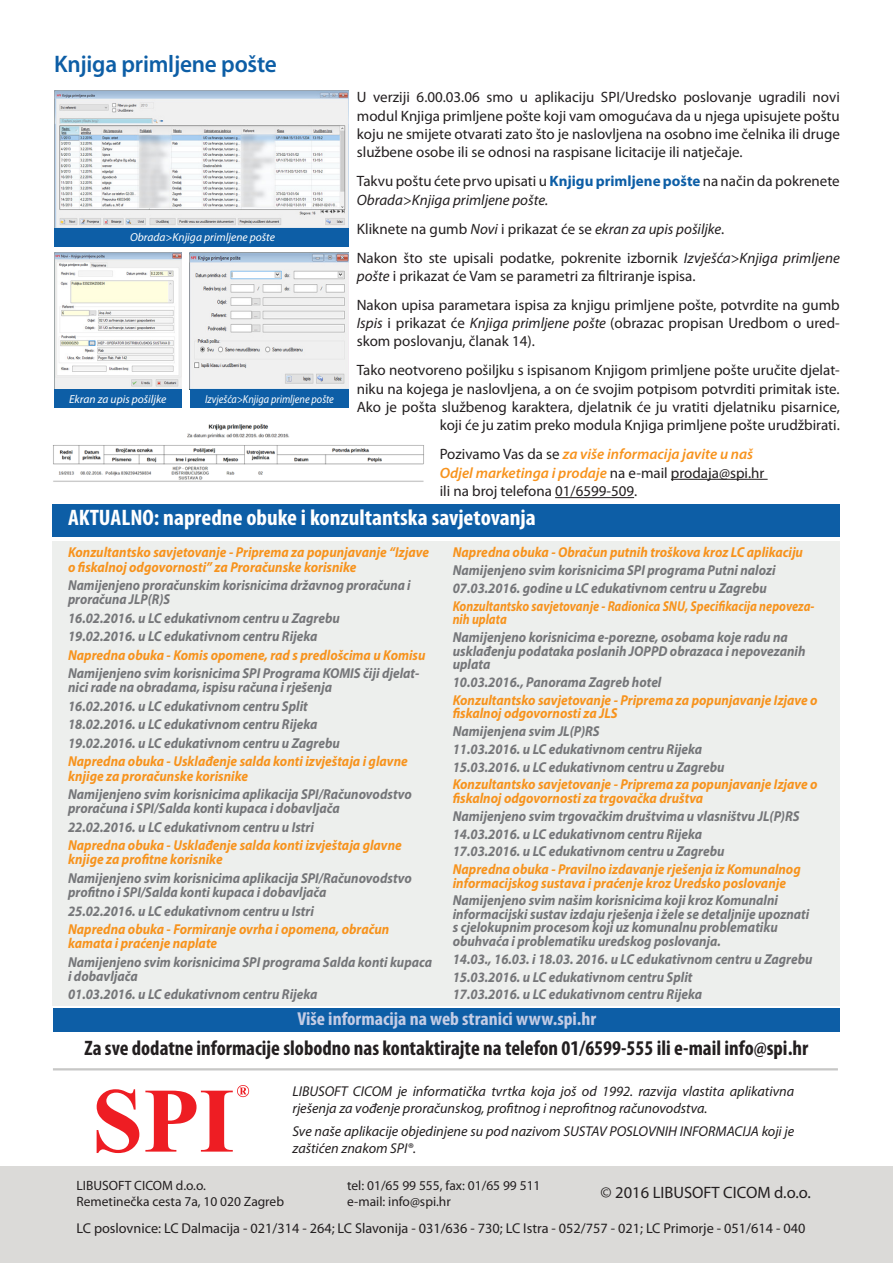
<style>
.page{position:relative;width:893px;height:1263px;background:#fff}
.page>*{position:absolute;margin:0;border:0;box-sizing:border-box;transform-origin:0 0}
.podnaslov{font:600 24px "Myriad Pro";letter-spacing:-.01em;color:#0d5ea6}
.t1{font:700 condensed 22.5px "Myriad Pro";color:#fff;scale:1.05 1}
.t2{font:700 condensed 21px "Myriad Pro";color:#231f20}
.t3{font:700 condensed 18.75px "Myriad Pro";color:#c4cce5;scale:1.05 1}
.t4{font:16.5px "Myriad Pro";color:#231f20}
.t5{font:15px/18.3px "Myriad Pro";color:#231f20}
.Stil_teksta{font:italic 700 14.4px/13.5px "Myriad Pro";color:#757679;scale:.92 1}
.Stil_teksta-2{font:italic 700 14.4px/14.2px "Myriad Pro";color:#f7931d;scale:.92 1}
.Stil_teksta-3{font:italic 700 14.4px/13.5px "Myriad Pro";color:#f7931d;scale:.85 1}
.Stil_teksta-4{font:italic 700 14.4px/14.2px "Myriad Pro";color:#757679;scale:.9 1}
.t6{font:italic 14.25px/17.1px "Myriad Pro";color:#231f20}
.t7{font:14.25px "Myriad Pro";color:#231f20}
.t8{font:13.5px "Myriad Pro";color:#231f20}
.t9{font:italic 11.55px "Myriad Pro";color:#fff}
.t10{font:italic 11.55px "Myriad Pro";color:#fff;scale:.89 1}
.s1{font-weight:700;color:#0d5ea6}
.s2{font-style:italic}
.s3{font-weight:600;font-style:italic;color:#f7931d}
</style>
<div class="page">
<div style="left:0;top:1166px;width:893px;height:97px;background:#dbdad8"></div>
<hr style="left:53px;top:1068px;width:785px;height:2px;background:#c7c7c6">
<svg style="left:97px;top:1089px;width:42px;height:64px"></svg>
<svg style="left:145px;top:1085px;width:104px;height:66px"></svg>
<hr style="left:671px;top:479px;width:97px;height:1px;background:#231f20">
<hr style="left:555px;top:497px;width:79px;height:1px;background:#231f20">
<div style="left:52px;top:541px;width:788px;height:465px;background:#edefed"></div>
<div style="left:52px;top:504px;width:788px;height:33px;background:#0d5ea6"></div>
<div style="left:53px;top:1008px;width:787px;height:24px;background:#0d5ea6"></div>
<img style="left:53px;top:424px;width:371px;height:58px">
<img style="left:54px;top:91px;width:294px;height:137px">
<div style="left:54px;top:228px;width:294px;height:19px;background:#0d5ea6"></div>
<img style="left:54px;top:252px;width:128px;height:138px">
<div style="left:54px;top:390px;width:128px;height:18px;background:#0d5ea6"></div>
<img style="left:190px;top:252px;width:158px;height:138px">
<div style="left:190px;top:390px;width:158px;height:18px;background:#0d5ea6"></div>
<p class="podnaslov" style="left:54px;top:49px;width:224px">Knjiga primljene pošte</p>
<p class="t9" style="left:130px;top:230px;width:146px">Obrada&gt;Knjiga primljene pošte</p>
<p class="t9" style="left:69px;top:392px;width:99px">Ekran za upis pošiljke</p>
<p class="t10" style="left:205px;top:392px;width:146px">Izvješća&gt;Knjiga primljene pošte</p>
<p class="t5" style="left:357px;top:88px;width:484px;text-align:justify">U verziji 6.00.03.06 smo u aplikaciju SPI/Uredsko poslovanje ugradili novi modul Knjiga primljene pošte koji vam omogućava da u njega upisujete poštu koju ne smijete otvarati zato što je naslovljena na osobno ime čelnika ili druge službene osobe ili se odnosi na raspisane licitacije ili natječaje.</p>
<p class="t5" style="left:357px;top:172px;width:484px">Takvu poštu ćete prvo upisati u <span class="s1">Knjigu primljene pošte</span> na način da pokrenete<br><span class="s2">Obrada&gt;Knjiga primljene pošte.</span></p>
<p class="t5" style="left:357px;top:219px;width:369px">Kliknete na gumb <span class="s2">Novi</span> i prikazat će se <span class="s2">ekran za upis pošiljke</span>.</p>
<p class="t5" style="left:357px;top:248px;width:485px">Nakon što ste upisali podatke, pokrenite izbornik <span class="s2">Izvješća&gt;Knjiga primljene pošte</span> i prikazat će Vam se parametri za filtriranje ispisa.</p>
<p class="t5" style="left:357px;top:295px;width:485px;text-align:justify">Nakon upisa parametara ispisa za knjigu primljene pošte, potvrdite na gumb <span class="s2">Ispis</span> i prikazat će <span class="s2">Knjiga primljene pošte</span> (obrazac propisan Uredbom o ured&shy;skom poslovanju, članak 14).</p>
<p class="t5" style="left:357px;top:361px;width:485px;text-align:right">Tako neotvoreno pošiljku s ispisanom Knjigom primljene pošte uručite djelat&shy;niku na kojega je naslovljena, a on će svojim potpisom potvrditi primitak iste.<br>Ako je pošta službenog karaktera, djelatnik će ju vratiti djelatniku pisarnice, koji će ju zatim preko modula Knjiga primljene pošte urudžbirati.</p>
<p class="t5" style="left:440px;top:445px;width:326px">Pozivamo Vas da se <span class="s3">za više informacija javite u naš<br>Odjel marketinga i prodaje</span> na e-mail prodaja@spi.hr ili na broj telefona 01/6599-509.</p>
<p class="t1" style="left:68px;top:504px;width:447px">AKTUALNO: napredne obuke i konzultantska savjetovanja</p>
<p class="Stil_teksta-2" style="left:68px;top:545px;width:394px">Konzultantsko savjetovanje - Priprema za popunjavanje “Izjave o fiskalnoj odgovornosti” za Proračunske korisnike</p>
<p class="Stil_teksta-4" style="left:68px;top:578px;width:382px">Namijenjeno proračunskim korisnicima državnog proračuna i proračuna JLP(R)S</p>
<p class="Stil_teksta" style="left:68px;top:611px;width:297px">16.02.2016. u LC edukativnom centru u Zagrebu</p>
<p class="Stil_teksta" style="left:68px;top:629px;width:273px">19.02.2016. u LC edukativnom centru Rijeka</p>
<p class="Stil_teksta-2" style="left:68px;top:647px;width:390px">Napredna obuka - Komis opomene, rad s predlošcima u Komisu</p>
<p class="Stil_teksta" style="left:68px;top:666px;width:384px;line-height:14.2px">Namijenjeno svim korisnicima SPI Programa KOMIS čiji djelat&shy;nici rade na obradama, ispisu računa i rješenja</p>
<p class="Stil_teksta" style="left:68px;top:699px;width:262px">16.02.2016. u LC edukativnom centru Split</p>
<p class="Stil_teksta" style="left:68px;top:717px;width:273px">18.02.2016. u LC edukativnom centru Rijeka</p>
<p class="Stil_teksta" style="left:68px;top:736px;width:297px">19.02.2016. u LC edukativnom centru u Zagrebu</p>
<p class="Stil_teksta-2" style="left:68px;top:754px;width:371px">Napredna obuka - Usklađenje salda konti izvještaja i glavne knjige za proračunske korisnike</p>
<p class="Stil_teksta" style="left:68px;top:786px;width:375px;line-height:14.2px">Namijenjeno svim korisnicima aplikacija SPI/Računovodstvo proračuna i SPI/Salda konti kupaca i dobavljača</p>
<p class="Stil_teksta" style="left:68px;top:820px;width:269px">22.02.2016. u LC edukativnom centru u Istri</p>
<p class="Stil_teksta-2" style="left:68px;top:838px;width:364px">Napredna obuka - Usklađenje salda konti izvještaja glavne knjige za profitne korisnike</p>
<p class="Stil_teksta" style="left:68px;top:870px;width:375px;line-height:14.2px">Namijenjeno svim korisnicima aplikacija SPI/Računovodstvo profitno i SPI/Salda konti kupaca i dobavljača</p>
<p class="Stil_teksta" style="left:68px;top:903px;width:269px">25.02.2016. u LC edukativnom centru u Istri</p>
<p class="Stil_teksta-2" style="left:68px;top:921px;width:351px">Napredna obuka - Formiranje ovrha i opomena, obračun kamata i praćenje naplate</p>
<p class="Stil_teksta" style="left:68px;top:954px;width:397px;line-height:14.2px">Namijenjeno svim korisnicima SPI programa Salda konti kupaca i dobavljača</p>
<p class="Stil_teksta" style="left:68px;top:987px;width:273px">01.03.2016. u LC edukativnom centru Rijeka</p>
<p class="Stil_teksta-2" style="left:453px;top:545px;width:382px">Napredna obuka - Obračun putnih troškova kroz LC aplikaciju</p>
<p class="Stil_teksta" style="left:453px;top:563px;width:352px">Namijenjeno svim korisnicima SPI programa Putni nalozi</p>
<p class="Stil_teksta" style="left:453px;top:581px;width:343px">07.03.2016. godine u LC edukativnom centru u Zagrebu</p>
<p class="Stil_teksta-3" style="left:453px;top:599px;width:427px">Konzultantsko savjetovanje - Radionica SNU, Specifikacija nepoveza&shy;nih uplata</p>
<p class="Stil_teksta" style="left:453px;top:630px;width:385px">Namijenjeno korisnicima e-porezne, osobama koje radu na usklađenju podataka poslanih JOPPD obrazaca i nepovezanih uplata</p>
<p class="Stil_teksta" style="left:453px;top:675px;width:228px">10.03.2016., Panorama Zagreb hotel</p>
<p class="Stil_teksta-2" style="left:453px;top:693px;width:398px;line-height:13.5px">Konzultantsko savjetovanje - Priprema za popunjavanje Izjave o fiskalnoj odgovornosti za JLS</p>
<p class="Stil_teksta" style="left:453px;top:724px;width:161px">Namijenjena svim JL(P)RS</p>
<p class="Stil_teksta" style="left:453px;top:742px;width:273px">11.03.2016. u LC edukativnom centru Rijeka</p>
<p class="Stil_teksta" style="left:453px;top:759px;width:297px">15.03.2016. u LC edukativnom centru u Zagrebu</p>
<p class="Stil_teksta-2" style="left:453px;top:777px;width:398px;line-height:13.5px">Konzultantsko savjetovanje - Priprema za popunjavanje Izjave o fiskalnoj odgovornosti za trgovačka društva</p>
<p class="Stil_teksta" style="left:453px;top:809px;width:378px">Namijenjeno svim trgovačkim društvima u vlasništvu JL(P)RS</p>
<p class="Stil_teksta" style="left:453px;top:826px;width:273px">14.03.2016. u LC edukativnom centru Rijeka</p>
<p class="Stil_teksta" style="left:453px;top:844px;width:297px">17.03.2016. u LC edukativnom centru u Zagrebu</p>
<p class="Stil_teksta-2" style="left:453px;top:862px;width:380px;line-height:13.5px">Napredna obuka - Pravilno izdavanje rješenja iz Komunalnog informacijskog sustava i praćenje kroz Uredsko poslovanje</p>
<p class="Stil_teksta" style="left:453px;top:893px;width:389px">Namijenjeno svim našim korisnicima koji kroz Komunalni informacijski sustav izdaju rješenja i žele se detaljnije upoznati s cjelokupnim procesom koji uz komunalnu problematiku obuhvaća i problematiku uredskog poslovanja.</p>
<p class="Stil_teksta" style="left:453px;top:952px;width:393px">14.03., 16.03. i 18.03. 2016. u LC edukativnom centru u Zagrebu</p>
<p class="Stil_teksta" style="left:453px;top:969px;width:262px">15.03.2016. u LC edukativnom centru Split</p>
<p class="Stil_teksta" style="left:453px;top:987px;width:273px">17.03.2016. u LC edukativnom centru Rijeka</p>
<p class="t3" style="left:297px;top:1007px;width:286px">Više informacija na web stranici www.spi.hr</p>
<p class="t2" style="left:84px;top:1035px;width:725px">Za sve dodatne informacije slobodno nas kontaktirajte na telefon 01/6599-555 ili e-mail info@spi.hr</p>
<p class="t6" style="left:292px;top:1082px;width:503px">LIBUSOFT CICOM je informatička tvrtka koja još od 1992. razvija vlastita aplikativna rješenja za vođenje proračunskog, profitnog i neprofitnog računovodstva.</p>
<p class="t6" style="left:292px;top:1122px;width:503px">Sve naše aplikacije objedinjene su pod nazivom SUSTAV POSLOVNIH INFORMACIJA koji je zaštićen znakom SPI®.</p>
<p class="t8" style="left:77px;top:1177px;width:131px">LIBUSOFT CICOM d.o.o.</p>
<p class="t8" style="left:77px;top:1193px;width:209px">Remetinečka cesta 7a, 10 020 Zagreb</p>
<p class="t8" style="left:347px;top:1177px;width:195px">tel: 01/65 99 555, fax: 01/65 99 511</p>
<p class="t8" style="left:347px;top:1193px;width:105px">e-mail: info@spi.hr</p>
<p class="t4" style="left:601px;top:1182px;width:212px">© 2016 LIBUSOFT CICOM d.o.o.</p>
<p class="t7" style="left:77px;top:1219px;width:730px">LC poslovnice: LC Dalmacija - 021/314 - 264; LC Slavonija - 031/636 - 730; LC Istra - 052/757 - 021; LC Primorje - 051/614 - 040</p>
</div>
